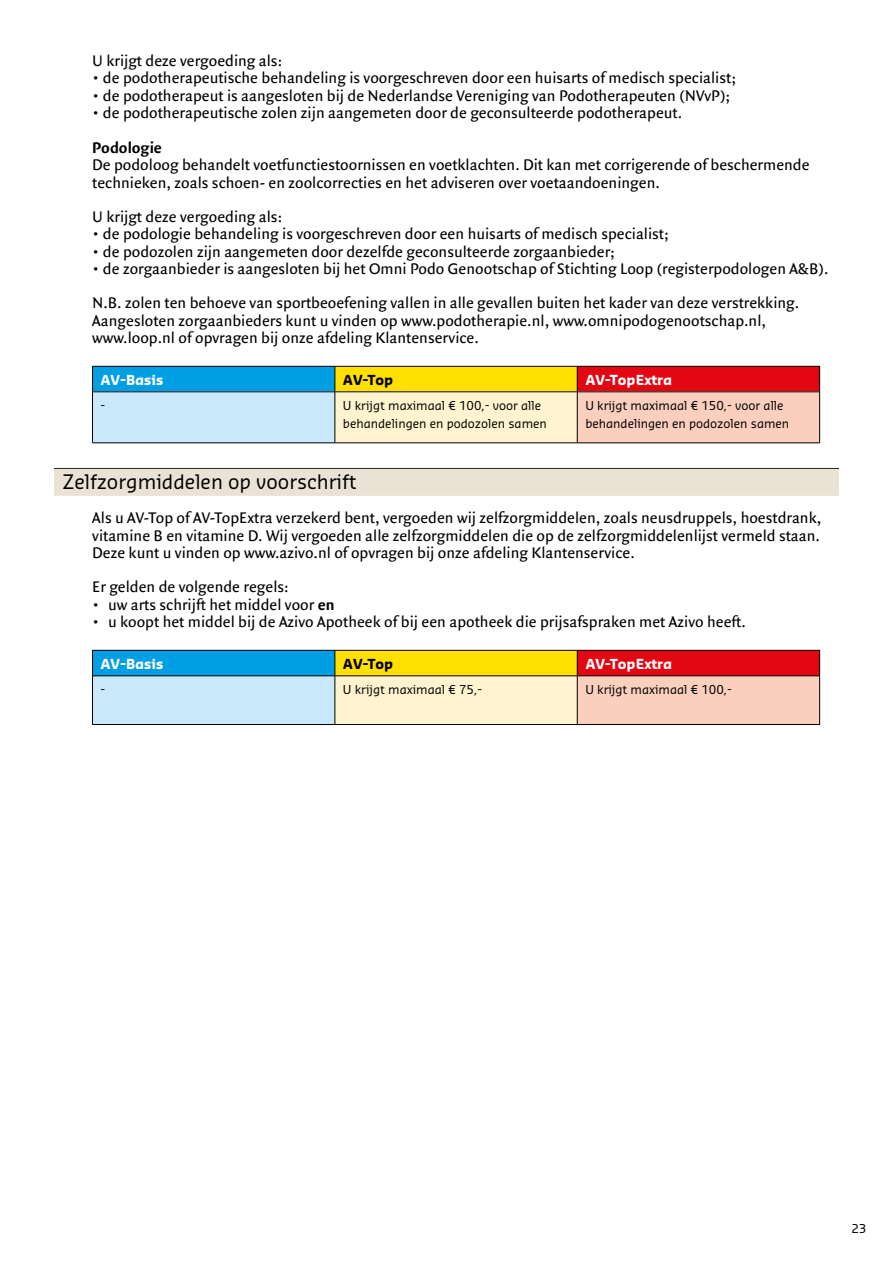
<style>
.page{position:relative;width:893px;height:1263px;background:#fff}
.page>*{position:absolute;margin:0;border:0;box-sizing:border-box;transform-origin:0 0}
.t1{font:19.5px "Sansa";color:#000}
.t2{font:16.5px/17.2px "Quadraat Sans";color:#000}
.t3{font:700 16.5px "Quadraat Sans";color:#000}
.t4{font:700 13.5px "Sansa";color:#fff}
.t5{font:700 13.5px "Sansa";letter-spacing:-.015em;color:#000}
.t6{font:12px/17.2px "Sansa";color:#000}
.s1{font-weight:700}
</style>
<div class="page">
<hr style="left:54px;top:468px;width:785px;height:1px;background:#000">
<div style="left:54px;top:469px;width:785px;height:27px;background:#eae3d5"></div>
<div style="left:92px;top:366px;width:243px;height:26px;background:#009fe3"></div>
<div style="left:335px;top:366px;width:242px;height:26px;background:#ffe000"></div>
<div style="left:577px;top:366px;width:243px;height:26px;background:#e30613"></div>
<div style="left:92px;top:392px;width:243px;height:51px;background:#c9e9fb"></div>
<div style="left:335px;top:392px;width:242px;height:51px;background:#fff4cf"></div>
<div style="left:577px;top:392px;width:243px;height:51px;background:#facfbd"></div>
<hr style="left:92px;top:366px;width:243px;height:1px;background:#000">
<svg style="left:92px;top:366px;width:1px;height:26px"></svg>
<hr style="left:335px;top:366px;width:242px;height:1px;background:#000">
<svg style="left:335px;top:366px;width:1px;height:26px"></svg>
<hr style="left:577px;top:366px;width:243px;height:1px;background:#000">
<svg style="left:577px;top:366px;width:1px;height:26px"></svg>
<svg style="left:819px;top:366px;width:1px;height:26px"></svg>
<hr style="left:92px;top:392px;width:243px;height:1px;background:#000">
<hr style="left:92px;top:392px;width:1px;height:51px;background:#000">
<hr style="left:335px;top:392px;width:242px;height:1px;background:#000">
<hr style="left:335px;top:392px;width:1px;height:51px;background:#000">
<hr style="left:577px;top:392px;width:243px;height:1px;background:#000">
<hr style="left:577px;top:392px;width:1px;height:51px;background:#000">
<hr style="left:819px;top:392px;width:1px;height:51px;background:#000">
<hr style="left:92px;top:443px;width:243px;height:1px;background:#000">
<hr style="left:335px;top:443px;width:242px;height:1px;background:#000">
<hr style="left:577px;top:443px;width:243px;height:1px;background:#000">
<div style="left:92px;top:650px;width:243px;height:26px;background:#009fe3"></div>
<div style="left:335px;top:650px;width:242px;height:26px;background:#ffe000"></div>
<div style="left:577px;top:650px;width:243px;height:26px;background:#e30613"></div>
<div style="left:92px;top:676px;width:243px;height:48px;background:#c9e9fb"></div>
<div style="left:335px;top:676px;width:242px;height:48px;background:#fff4cf"></div>
<div style="left:577px;top:676px;width:243px;height:48px;background:#facfbd"></div>
<hr style="left:92px;top:650px;width:243px;height:1px;background:#000">
<svg style="left:92px;top:650px;width:1px;height:25px"></svg>
<hr style="left:335px;top:650px;width:242px;height:1px;background:#000">
<svg style="left:335px;top:650px;width:1px;height:25px"></svg>
<hr style="left:577px;top:650px;width:243px;height:1px;background:#000">
<svg style="left:577px;top:650px;width:1px;height:25px"></svg>
<svg style="left:819px;top:650px;width:1px;height:25px"></svg>
<hr style="left:92px;top:675px;width:243px;height:1px;background:#000">
<hr style="left:92px;top:676px;width:1px;height:48px;background:#000">
<hr style="left:335px;top:675px;width:242px;height:1px;background:#000">
<hr style="left:335px;top:676px;width:1px;height:48px;background:#000">
<hr style="left:577px;top:675px;width:243px;height:1px;background:#000">
<hr style="left:577px;top:676px;width:1px;height:48px;background:#000">
<hr style="left:819px;top:676px;width:1px;height:48px;background:#000">
<hr style="left:92px;top:724px;width:243px;height:1px;background:#000">
<hr style="left:335px;top:724px;width:242px;height:1px;background:#000">
<hr style="left:577px;top:724px;width:243px;height:1px;background:#000">
<p class="t2" style="left:92px;top:52px;width:191px">U krijgt deze vergoeding als:</p>
<p class="t2" style="left:92px;top:70px;width:645px">• de podotherapeutische behandeling is voorgeschreven door een huisarts of medisch specialist;</p>
<p class="t2" style="left:92px;top:87px;width:639px">• de podotherapeut is aangesloten bij de Nederlandse Vereniging van Podotherapeuten (NVvP);</p>
<p class="t2" style="left:92px;top:104px;width:591px">• de podotherapeutische zolen zijn aangemeten door de geconsulteerde podotherapeut.</p>
<p class="t3" style="left:92px;top:138px;width:71px">Podologie</p>
<p class="t2" style="left:92px;top:156px;width:719px">De podoloog behandelt voetfunctiestoornissen en voetklachten. Dit kan met corrigerende of beschermende technieken, zoals schoen- en zoolcorrecties en het adviseren over voetaandoeningen.</p>
<p class="t2" style="left:92px;top:208px;width:191px">U krijgt deze vergoeding als:</p>
<p class="t2" style="left:92px;top:225px;width:578px">• de podologie behandeling is voorgeschreven door een huisarts of medisch specialist;</p>
<p class="t2" style="left:92px;top:243px;width:524px">• de podozolen zijn aangemeten door dezelfde geconsulteerde zorgaanbieder;</p>
<p class="t2" style="left:92px;top:251px;width:738px;line-height:34.5px">• de zorgaanbieder is aangesloten bij het Omni Podo Genootschap of Stichting Loop (registerpodologen A&amp;B).<br>N.B. zolen ten behoeve van sportbeoefening vallen in alle gevallen buiten het kader van deze verstrekking.</p>
<p class="t2" style="left:92px;top:312px;width:675px">Aangesloten zorgaanbieders kunt u vinden op www.podotherapie.nl, www.omnipodogenootschap.nl, www.loop.nl of opvragen bij onze afdeling Klantenservice.</p>
<p class="t4" style="left:101px;top:371px;width:64px">AV-Basis</p>
<p class="t5" style="left:343px;top:371px;width:52px">AV-Top</p>
<p class="t4" style="left:585px;top:371px;width:88px">AV-TopExtra</p>
<p class="t6" style="left:101px;top:397px;width:6px">-</p>
<p class="t6" style="left:343px;top:397px;width:205px">U krijgt maximaal € 100,- voor alle behandelingen en podozolen samen</p>
<p class="t6" style="left:585px;top:397px;width:205px">U krijgt maximaal € 150,- voor alle behandelingen en podozolen samen</p>
<p class="t1" style="left:63px;top:470px;width:296px">Zelfzorgmiddelen op voorschrift</p>
<p class="t2" style="left:92px;top:509px;width:731px;text-align:justify">Als u AV-Top of AV-TopExtra verzekerd bent, vergoeden wij zelfzorgmiddelen, zoals neusdruppels, hoestdrank, vitamine B en vitamine D. Wij vergoeden alle zelfzorgmiddelen die op de zelfzorgmiddelenlijst vermeld staan.<br>Deze kunt u vinden op www.azivo.nl of opvragen bij onze afdeling Klantenservice.</p>
<p class="t2" style="left:92px;top:578px;width:198px">Er gelden de volgende regels:</p>
<p class="t2" style="left:92px;top:596px;width:244px">• uw arts schrijft het middel voor <span class="s1">en</span></p>
<p class="t2" style="left:92px;top:613px;width:655px">• u koopt het middel bij de Azivo Apotheek of bij een apotheek die prijsafspraken met Azivo heeft.</p>
<p class="t4" style="left:101px;top:655px;width:64px">AV-Basis</p>
<p class="t5" style="left:343px;top:655px;width:52px">AV-Top</p>
<p class="t4" style="left:585px;top:655px;width:88px">AV-TopExtra</p>
<p class="t6" style="left:101px;top:681px;width:6px">-</p>
<p class="t6" style="left:343px;top:681px;width:141px">U krijgt maximaal € 75,-</p>
<p class="t6" style="left:585px;top:681px;width:148px">U krijgt maximaal € 100,-</p>
<p class="t6" style="left:851px;top:1219px;width:16px">23</p>
</div>
